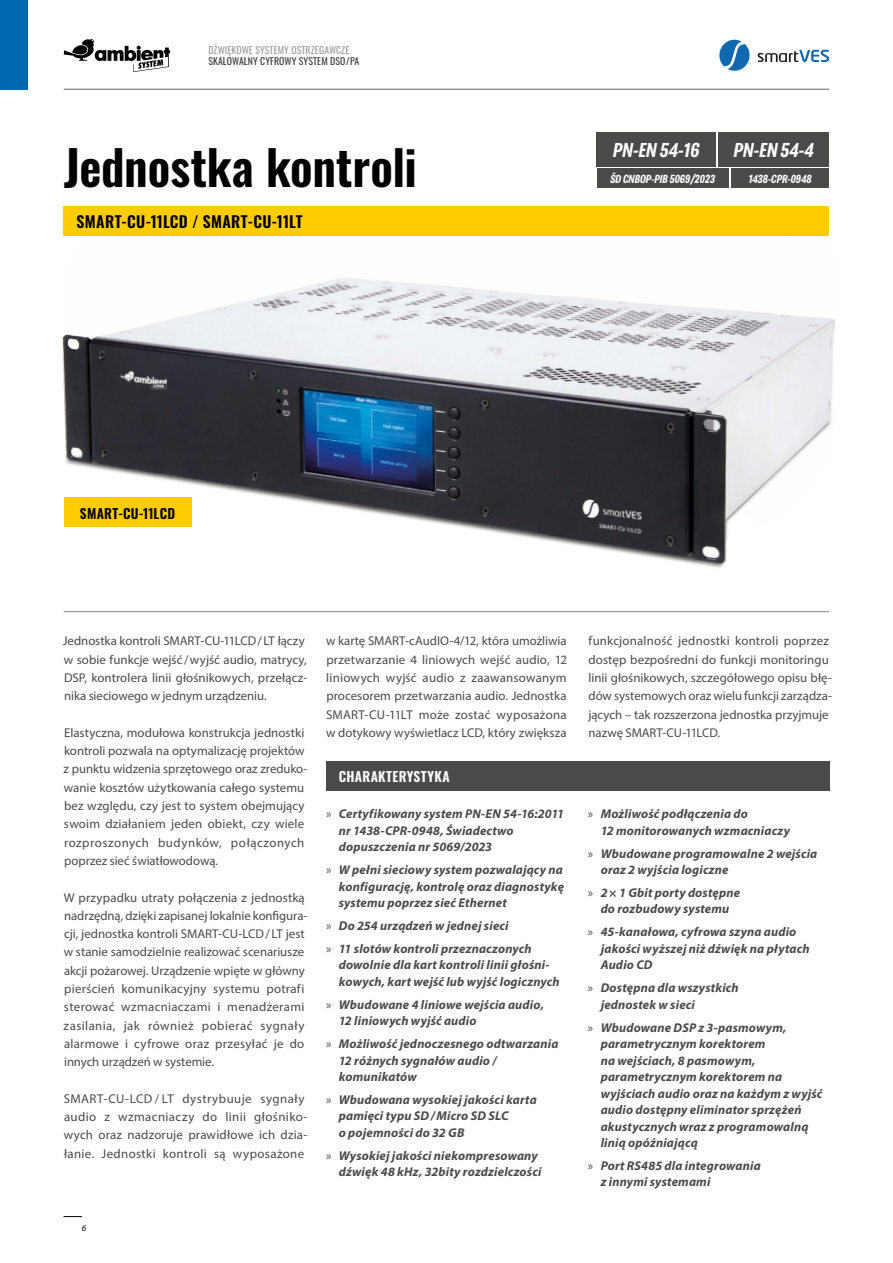
<style>
.page{position:relative;width:893px;height:1263px;background:#fff}
.page>*{position:absolute;margin:0;border:0;box-sizing:border-box;transform-origin:0 0}
.t1{font:600 48px "Oswald";letter-spacing:-.005em;color:#000}
.t2{font:italic 700 condensed 18px "Belarius Sans";letter-spacing:.005em;color:#fff}
.t3{font:600 15.75px "Oswald";letter-spacing:.02em;color:#000}
.t4{font:600 13.5px "Oswald";letter-spacing:.025em;color:#fff}
.t5{font:600 13.5px "Oswald";letter-spacing:.02em;color:#000}
.t6{font:12.75px/18.3px "Myriad Pro";letter-spacing:.005em;color:#4a4a49}
.t7{font:italic 700 12.75px/16.5px "Myriad Pro";letter-spacing:.015em;color:#4a4a49}
.t8{font:12.75px/18.3px "Myriad Pro";letter-spacing:.03em;color:#4a4a49}
.t9{font:italic 700 condensed 10.5px "Belarius Sans";color:#fff}
.t10{font:9.75px "Oswald";letter-spacing:.01em;color:#3c3c3b}
.t11{font:9.75px "Oswald";letter-spacing:.01em;color:#9d9d9c}
.t12{font:italic 9px "Myriad Pro";color:#000}
.s1{font-weight:400;font-style:normal}
</style>
<div class="page">
<svg style="left:64px;top:1216px;width:18px;height:1px"></svg>
<svg style="left:64px;top:39px;width:106px;height:33px"></svg>
<svg style="left:758px;top:50px;width:71px;height:12px"></svg>
<svg style="left:719px;top:39px;width:31px;height:32px"></svg>
<hr style="left:64px;top:89px;width:765px;height:1px;background:#878787">
<img style="left:62px;top:231px;width:773px;height:337px">
<div style="left:64px;top:497px;width:127px;height:30px;background:#fc0"></div>
<div style="left:64px;top:206px;width:765px;height:30px;background:#fc0"></div>
<hr style="left:64px;top:611px;width:765px;height:1px;background:#878787">
<div style="left:326px;top:761px;width:503px;height:30px;background:#4a4a49"></div>
<div style="left:719px;top:132px;width:110px;height:34px;background:#4a4a49"></div>
<div style="left:597px;top:132px;width:119px;height:34px;background:#4a4a49"></div>
<div style="left:597px;top:169px;width:132px;height:19px;background:#4a4a49"></div>
<div style="left:731px;top:169px;width:98px;height:19px;background:#4a4a49"></div>
<div style="left:0;top:0;width:28px;height:89px;background:#0067b1"></div>
<p class="t11" style="left:208px;top:41px;width:143px">DŹWIĘKOWE SYSTEMY OSTRZEGAWCZE</p>
<p class="t10" style="left:208px;top:53px;width:153px">SKALOWALNY CYFROWY SYSTEM DSO / PA</p>
<h1 class="t1" style="left:64px;top:143px;width:355px">Jednostka kontroli</h1>
<p class="t3" style="left:77px;top:213px;width:228px">SMART-CU-11LCD / SMART-CU-11LT</p>
<p class="t5" style="left:80px;top:506px;width:97px">SMART-CU-11LCD</p>
<h2 class="t2" style="left:613px;top:138px;width:88px">PN-EN 54-16</h2>
<h2 class="t2" style="left:734px;top:138px;width:81px">PN-EN 54-4</h2>
<p class="t9" style="left:610px;top:172px;width:106px">ŚD CNBOP-PIB 5069/2023</p>
<p class="t9" style="left:749px;top:172px;width:65px">1438-CPR-0948</p>
<p class="t6" style="left:63px;top:632px;width:246px">Jednostka kontroli SMART-CU-11LCD / LT łączy w sobie funkcje wejść / wyjść audio, matrycy, DSP, kontrolera linii głośnikowych, przełącz&shy;nika sieciowego w jednym urządzeniu.</p>
<p class="t6" style="left:64px;top:723px;width:245px">Elastyczna, modułowa konstrukcja jednostki kontroli pozwala na optymalizację projektów z punktu widzenia sprzętowego oraz zreduko&shy;wanie kosztów użytkowania całego systemu bez względu, czy jest to system obejmujący swoim działaniem jeden obiekt, czy wiele rozproszonych budynków, połączonych poprzez sieć światłowodową.</p>
<p class="t6" style="left:64px;top:888px;width:245px">W przypadku utraty połączenia z jednostką nad rzędną, dzięki zapisanej lokalnie konfigura&shy;cji, jednostka kontroli SMART-CU-LCD / LT jest w sta nie samodzielnie realizować scenariusze akcji pożarowej. Urządzenie wpięte w główny pier ścień komunikacyjny systemu potrafi sterować wzmacniaczami i menadżerami zasi lania, jak rów nież pobierać sygnały alarmowe i cyfrowe oraz przesyłać je do innych urządzeń w systemie.</p>
<p class="t8" style="left:64px;top:1089px;width:245px">SMART-CU-LCD / LT dystrybuuje sygnały audio z wzmacniaczy do linii głośniko&shy;wych oraz nadzo ruje prawidłowe ich dzia&shy;łanie. Jednostki kontroli są wyposażone</p>
<p class="t12" style="left:82px;top:1223px;width:6px">6</p>
<p class="t6" style="left:326px;top:632px;width:243px;text-align:justify">w kartę SMART-cAudIO-4/12, która umożliwia przetwarzanie 4 liniowych wejść audio, 12 liniowych wyjść audio z zaawan so wanym procesorem przetwarzania audio. Jednostka SMART-CU-11LT może zostać wypo sażona w dotykowy wyświetlacz LCD, który zwiększa</p>
<p class="t6" style="left:588px;top:632px;width:245px">funkcjonalność jednostki kon troli poprzez dostęp bezpośredni do funkcji monitoringu linii głośnikowych, szczegółowego opisu błę&shy;dów systemowych oraz wielu funkcji zarządza&shy;jących – tak rozszerzona jednostka przyj muje nazwę SMART-CU-11LCD.</p>
<p class="t4" style="left:339px;top:769px;width:112px">CHARAKTERYSTYKA</p>
<p class="t7" style="left:339px;top:805px;width:227px;text-indent:-13px"><span class="s1">»</span> Certyfikowany system PN-EN 54-16:2011 nr 1438-CPR-0948, Świadectwo dopuszczenia nr 5069/2023</p>
<p class="t7" style="left:339px;top:861px;width:227px;text-align:justify;text-indent:-13px"><span class="s1">»</span> W pełni sieciowy system pozwalający na konfigurację, kontrolę oraz diagnostykę systemu poprzez sieć Ethernet</p>
<p class="t7" style="left:326px;top:914px;width:207px;line-height:22.8px"><span class="s1">»</span> Do 254 urządzeń w jednej sieci<br><span class="s1">»</span> 11 slotów kontroli przeznaczonych</p>
<p class="t7" style="left:339px;top:956px;width:222px">dowolnie dla kart kontroli linii głośni&shy;kowych, kart wejść lub wyjść logicznych</p>
<p class="t7" style="left:339px;top:996px;width:207px;text-indent:-13px"><span class="s1">»</span> Wbudowane 4 liniowe wejścia audio,<br>12 liniowych wyjść audio</p>
<p class="t7" style="left:339px;top:1035px;width:221px;text-indent:-13px"><span class="s1">»</span> Możliwość jednoczesnego odtwarzania<br>12 różnych sygnałów audio / komunikatów</p>
<p class="t7" style="left:339px;top:1091px;width:199px;text-indent:-13px"><span class="s1">»</span> Wbudowana wysokiej jakości karta pamięci typu SD / Micro SD SLC<br>o pojemności do 32 GB</p>
<p class="t7" style="left:326px;top:1147px;width:217px;text-align:right"><span class="s1">»</span> Wysokiej jakości niekompresowany dźwięk 48 kHz, 32bity rozdzielczości</p>
<p class="t7" style="left:601px;top:805px;width:191px;text-indent:-13px"><span class="s1">»</span> Możliwość podłączenia do<br>12 monitorowanych wzmacniaczy</p>
<p class="t7" style="left:601px;top:844px;width:218px;text-indent:-13px"><span class="s1">»</span> Wbudowane programowalne 2 wejścia oraz 2 wyjścia logiczne</p>
<p class="t7" style="left:588px;top:884px;width:154px;text-align:center"><span class="s1">»</span> 2 × 1 Gbit porty dostępne do rozbudowy systemu</p>
<p class="t7" style="left:601px;top:923px;width:210px;text-indent:-13px"><span class="s1">»</span> 45-kanałowa, cyfrowa szyna audio jakości wyższej niż dźwięk na płytach<br>Audio CD</p>
<p class="t7" style="left:601px;top:979px;width:140px;text-indent:-13px"><span class="s1">»</span> Dostępna dla wszystkich jednostek w sieci</p>
<p class="t7" style="left:601px;top:1018px;width:223px;text-indent:-13px"><span class="s1">»</span> Wbudowane DSP z 3-pasmowym, parametrycznym korektorem<br>na wejściach, 8 pasmowym, parametrycznym korektorem na wyjściach audio oraz na każdym z wyjść audio dostępny eliminator sprzężeń akustycznych wraz z programowalną linią opóźniającą</p>
<p class="t7" style="left:601px;top:1157px;width:162px;text-indent:-13px"><span class="s1">»</span> Port RS485 dla integrowania z innymi systemami</p>
</div>
